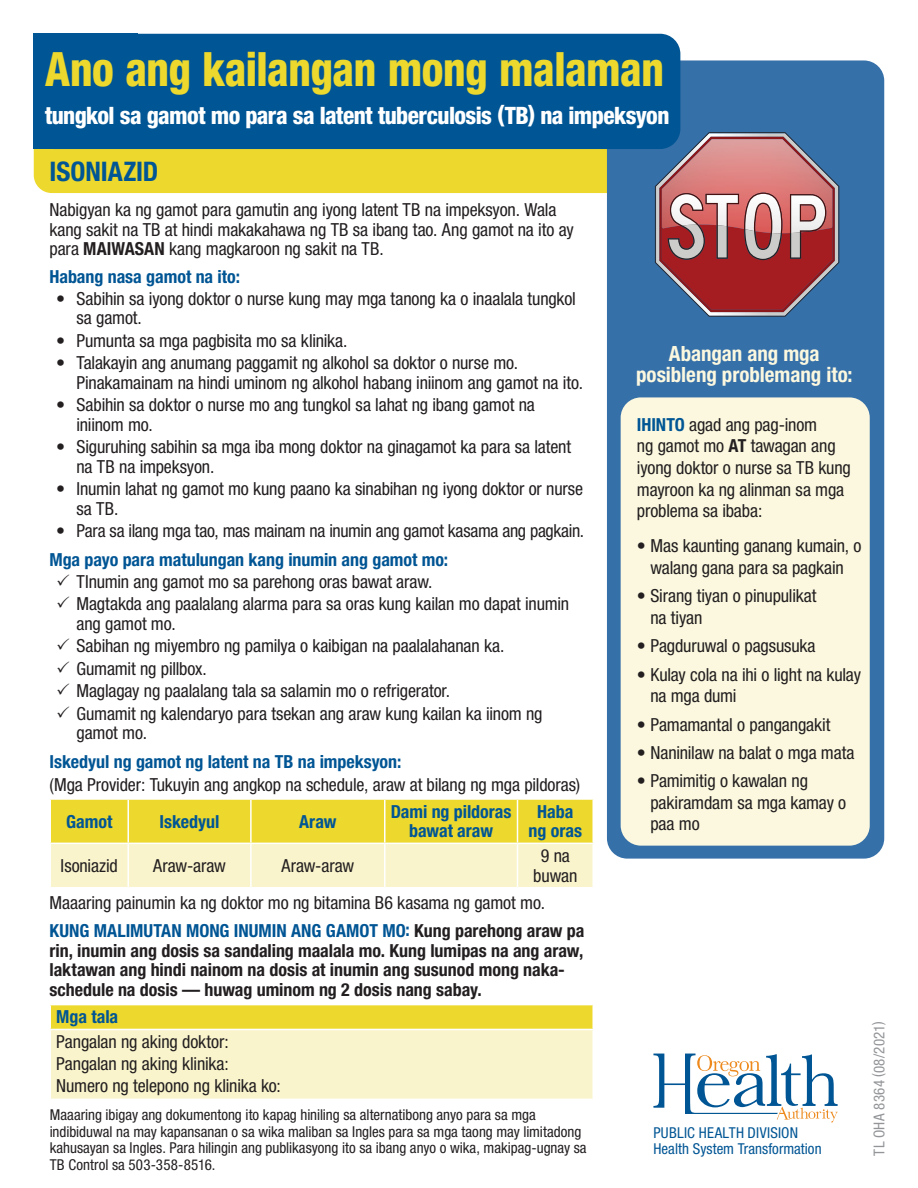
<style>
.page{position:relative;width:918px;height:1188px;background:#fff}
.page>*{position:absolute;margin:0;border:0;box-sizing:border-box;transform-origin:0 0}
.t1{font:800 condensed 47.4px "Helvetica Neue LT Std";letter-spacing:-.015em;color:#edd82d;scale:.92 1}
.text{font:700 condensed 27px "Helvetica Neue LT Std";letter-spacing:-.005em;color:#005594}
.t2{font:800 condensed 24px "Helvetica Neue LT Std";letter-spacing:-.025em;color:#fff}
.subtitle{font:700 condensed 21px/21px "Helvetica Neue LT Std";letter-spacing:-.005em;color:#fbf8df;text-align:center}
.text-2{font:condensed 18px/19.5px "Helvetica Neue LT Std";letter-spacing:-.01em;color:#231f20}
.subtitle-2{font:700 condensed 18px/19.5px "Helvetica Neue LT Std";letter-spacing:-.005em;color:#231f20}
.subtitle-3{font:700 condensed 18px "Helvetica Neue LT Std";letter-spacing:-.005em;color:#005594}
.Center_Table_Blue_12{font:700 condensed 18px/19.5px "Helvetica Neue LT Std";letter-spacing:-.005em;color:#005594;text-align:center}
.Left_Table_Blue_12_A{font:700 condensed 18px "Helvetica Neue LT Std";letter-spacing:-.005em;color:#005594}
.footnote{font:condensed 15px/16.5px "Helvetica Neue LT Std";color:#231f20}
.t3{font:condensed 15px "Helvetica Neue LT Std";letter-spacing:.01em;color:#005594}
.t4{font:condensed 15px "Helvetica Neue LT Std";letter-spacing:.015em;color:#939598}
.s1{font-weight:700}
.s2{color:#005594}
.s3{font-weight:700;color:#005594}
</style>
<div class="page">
<div style="left:34px;top:126px;width:642px;height:67px;background:#edd82d;border-radius:18px"></div>
<div style="left:607px;top:60px;width:277px;height:799px;background:#3670a9;border-radius:20px"></div>
<div style="left:34px;top:34px;width:646px;height:115px;background:#005594;border-radius:20px"></div>
<div style="left:621px;top:397px;width:249px;height:449px;background:#fbf8df;border-radius:20px"></div>
<svg style="left:51px;top:800px;width:541px;height:87px;background:#f3e67d"></svg>
<hr style="left:128px;top:800px;width:1px;height:43px;background:#fff">
<hr style="left:250px;top:800px;width:2px;height:43px;background:#fff">
<hr style="left:384px;top:800px;width:2px;height:43px;background:#fff">
<hr style="left:517px;top:800px;width:1px;height:43px;background:#fff">
<hr style="left:50px;top:843px;width:78px;height:1px;background:#fff">
<hr style="left:128px;top:843px;width:123px;height:1px;background:#fff">
<hr style="left:128px;top:844px;width:1px;height:43px;background:#fff">
<hr style="left:251px;top:843px;width:134px;height:1px;background:#fff">
<hr style="left:250px;top:844px;width:2px;height:43px;background:#fff">
<hr style="left:385px;top:843px;width:133px;height:1px;background:#fff">
<hr style="left:384px;top:844px;width:2px;height:43px;background:#fff">
<hr style="left:518px;top:843px;width:76px;height:1px;background:#fff">
<hr style="left:517px;top:844px;width:1px;height:43px;background:#fff">
<div style="left:50px;top:1005px;width:543px;height:24px;background:#edd82d"></div>
<div style="left:50px;top:1029px;width:543px;height:70px;background:#f9f4cc"></div>
<svg style="left:50px;top:1005px;width:1px;height:24px"></svg>
<hr style="left:592px;top:1005px;width:2px;height:24px;background:#fff">
<hr style="left:50px;top:1029px;width:544px;height:1px;background:#fff">
<hr style="left:50px;top:1030px;width:1px;height:69px;background:#fff">
<hr style="left:592px;top:1030px;width:2px;height:69px;background:#fff">
<svg style="left:655px;top:132px;width:184px;height:185px"></svg>
<img style="left:707px;top:195px;width:31px;height:31px">
<svg style="left:653px;top:1054px;width:185px;height:69px"></svg>
<p class="t1" style="left:45px;top:40px;width:674px">Ano ang kailangan mong malaman</p>
<p class="t2" style="left:45px;top:100px;width:626px">tungkol sa gamot mo para sa latent tuberculosis (TB) na impeksyon</p>
<p class="text" style="left:50px;top:155px;width:110px">ISONIAZID</p>
<p class="text-2" style="left:50px;top:200px;width:526px">Nabigyan ka ng gamot para gamutin ang iyong latent TB na impeksyon. Wala kang sakit na TB at hindi makakahawa ng TB sa ibang tao. Ang gamot na ito ay para <span class="s1">MAIWASAN</span> kang magkaroon ng sakit na TB.</p>
<p class="subtitle-3" style="left:50px;top:266px;width:192px">Habang nasa gamot na ito:</p>
<p class="text-2" style="left:76px;top:288px;width:501px;text-indent:-20px">• Sabihin sa iyong doktor o nurse kung may mga tanong ka o inaalala tungkol sa gamot.</p>
<p class="text-2" style="left:56px;top:330px;width:293px">• Pumunta sa mga pagbisita mo sa klinika.</p>
<p class="text-2" style="left:76px;top:353px;width:508px;text-indent:-20px">• Talakayin ang anumang paggamit ng alkohol sa doktor o nurse mo.<br>Pinakamainam na hindi uminom ng alkohol habang iniinom ang gamot na ito.</p>
<p class="text-2" style="left:76px;top:395px;width:460px;text-indent:-20px">• Sabihin sa doktor o nurse mo ang tungkol sa lahat ng ibang gamot na iniinom mo.</p>
<p class="text-2" style="left:76px;top:437px;width:496px;text-indent:-20px">• Siguruhing sabihin sa mga iba mong doktor na ginagamot ka para sa latent na TB na impeksyon.</p>
<p class="text-2" style="left:76px;top:479px;width:508px;text-indent:-20px">• Inumin lahat ng gamot mo kung paano ka sinabihan ng iyong doktor or nurse sa TB.</p>
<p class="text-2" style="left:56px;top:521px;width:529px">• Para sa ilang mga tao, mas mainam na inumin ang gamot kasama ang pagkain.</p>
<p class="subtitle-3" style="left:50px;top:549px;width:400px">Mga payo para matulungan kang inumin ang gamot mo:</p>
<p class="text-2" style="left:56px;top:572px;width:378px">✓ TInumin ang gamot mo sa parehong oras bawat araw.</p>
<p class="text-2" style="left:76px;top:594px;width:494px;text-indent:-20px">✓ Magtakda ang paalalang alarma para sa oras kung kailan mo dapat inumin ang gamot mo.</p>
<p class="text-2" style="left:56px;top:636px;width:450px">✓ Sabihan ng miyembro ng pamilya o kaibigan na paalalahanan ka.</p>
<p class="text-2" style="left:56px;top:659px;width:152px">✓ Gumamit ng pillbox.</p>
<p class="text-2" style="left:56px;top:681px;width:395px">✓ Maglagay ng paalalang tala sa salamin mo o refrigerator.</p>
<p class="text-2" style="left:76px;top:704px;width:468px;text-indent:-20px">✓ Gumamit ng kalendaryo para tsekan ang araw kung kailan ka iinom ng gamot mo.</p>
<p class="subtitle-3" style="left:50px;top:751px;width:353px">Iskedyul ng gamot ng latent na TB na impeksyon:</p>
<p class="text-2" style="left:50px;top:775px;width:532px">(Mga Provider: Tukuyin ang angkop na schedule, araw at bilang ng mga pildoras)</p>
<p class="Center_Table_Blue_12" style="left:66px;top:811px;width:48px">Gamot</p>
<p class="Center_Table_Blue_12" style="left:160px;top:811px;width:61px">Iskedyul</p>
<p class="Center_Table_Blue_12" style="left:299px;top:811px;width:39px">Araw</p>
<p class="Center_Table_Blue_12" style="left:391px;top:801px;width:122px">Dami ng pildoras bawat araw</p>
<p class="Center_Table_Blue_12" style="left:529px;top:801px;width:55px">Haba ng oras</p>
<p class="text-2" style="left:61px;top:856px;width:59px">Isoniazid</p>
<p class="text-2" style="left:153px;top:856px;width:74px">Araw-araw</p>
<p class="text-2" style="left:281px;top:856px;width:74px">Araw-araw</p>
<p class="text-2" style="left:533px;top:846px;width:46px;text-align:center">9 na buwan</p>
<p class="text-2" style="left:50px;top:892px;width:497px">Maaaring painumin ka ng doktor mo ng bitamina B6 kasama ng gamot mo.</p>
<p class="subtitle-2" style="left:50px;top:921px;width:537px"><span class="s2">KUNG MALIMUTAN MONG INUMIN ANG GAMOT MO:</span> Kung parehong araw pa rin, inumin ang dosis sa sandaling maalala mo. Kung lumipas na ang araw, laktawan ang hindi nainom na dosis at inumin ang susunod mong naka&shy;schedule na dosis — huwag uminom ng 2 dosis nang sabay.</p>
<p class="Left_Table_Blue_12_A" style="left:56px;top:1006px;width:64px">Mga tala</p>
<p class="text-2" style="left:56px;top:1032px;width:174px">Pangalan ng aking doktor:</p>
<p class="text-2" style="left:56px;top:1054px;width:174px">Pangalan ng aking klinika:</p>
<p class="text-2" style="left:56px;top:1075px;width:226px">Numero ng telepono ng klinika ko:</p>
<p class="footnote" style="left:50px;top:1107px;width:538px">Maaaring ibigay ang dokumentong ito kapag hiniling sa alternatibong anyo para sa mga indibiduwal na may kapansanan o sa wika maliban sa Ingles para sa mga taong may limitadong kahusayan sa Ingles. Para hilingin ang publikasyong ito sa ibang anyo o wika, makipag-ugnay sa TB Control sa 503-358-8516.</p>
<p class="subtitle" style="left:636px;top:342px;width:218px">Abangan ang mga posibleng problemang ito:</p>
<p class="text-2" style="left:637px;top:414px;width:215px;line-height:21.6px"><span class="s3">IHINTO</span> agad ang pag-inom<br>ng gamot mo <span class="s1">AT</span> tawagan ang iyong doktor o nurse sa TB kung mayroon ka ng alinman sa mga problema sa ibaba:</p>
<p class="text-2" style="left:637px;top:535px;width:226px;line-height:21.6px;text-align:center">• Mas kaunting ganang kumain, o walang gana para sa pagkain</p>
<p class="text-2" style="left:650px;top:585px;width:167px;line-height:21.6px;text-indent:-14px">• Sirang tiyan o pinupulikat na tiyan</p>
<p class="text-2" style="left:637px;top:636px;width:180px">• Pagduruwal o pagsusuka</p>
<p class="text-2" style="left:650px;top:663px;width:212px;line-height:21.6px;text-indent:-14px">• Kulay cola na ihi o light na kulay na mga dumi</p>
<p class="text-2" style="left:637px;top:714px;width:195px">• Pamamantal o pangangakit</p>
<p class="text-2" style="left:637px;top:743px;width:219px">• Naninilaw na balat o mga mata</p>
<p class="text-2" style="left:650px;top:770px;width:197px;line-height:21.6px;text-indent:-14px">• Pamimitig o kawalan ng pakiramdam sa mga kamay o paa mo</p>
<p class="t3" style="left:653px;top:1124px;width:146px">PUBLIC HEALTH DIVISION</p>
<p class="t3" style="left:653px;top:1140px;width:170px">Health System Transformation</p>
<p class="t4" style="left:870px;top:1156px;width:136px;rotate:-90deg">TL OHA 8364 (08/2021)</p>
</div>
